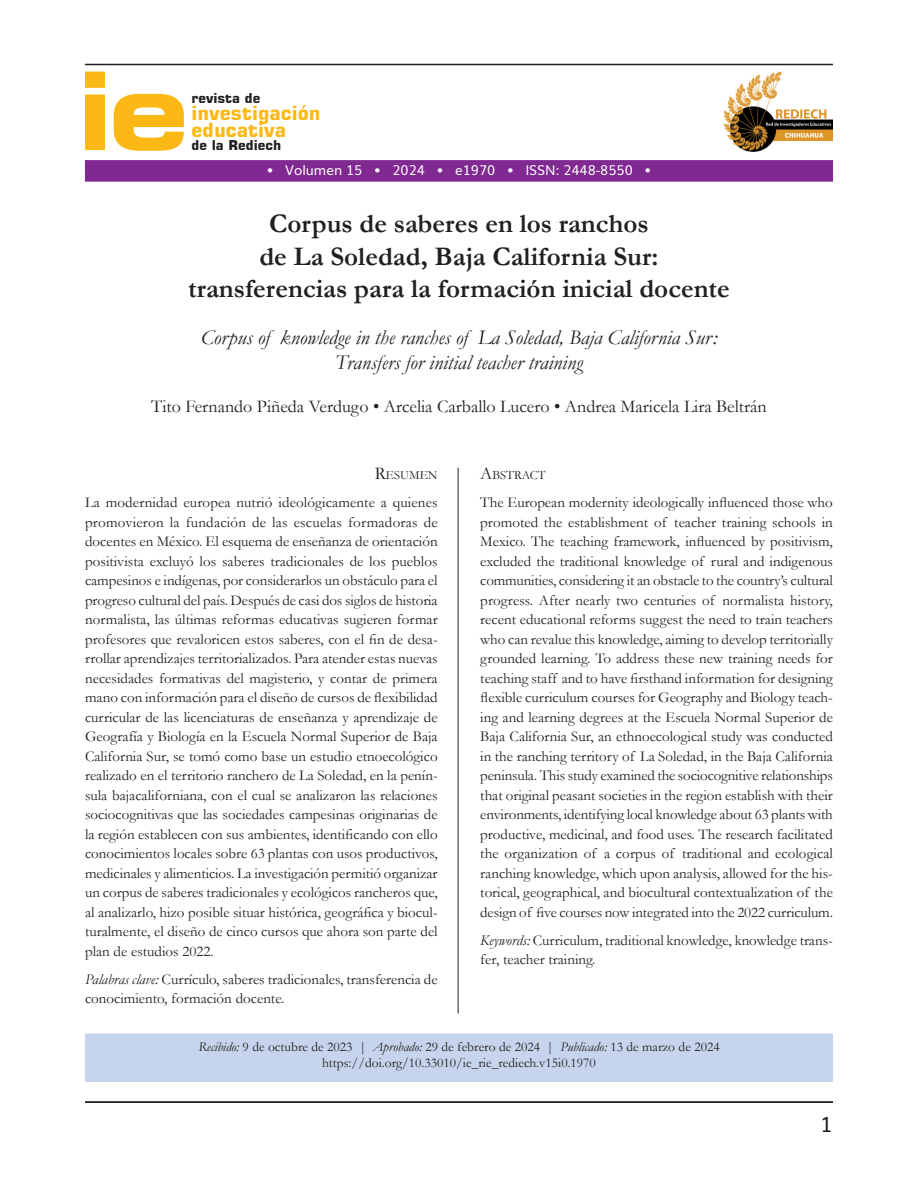
<style>
.page{position:relative;width:918px;height:1188px;background:#fff}
.page>*{position:absolute;margin:0;border:0;box-sizing:border-box;transform-origin:0 0}
.t1{font:700 expanded 108px "Square 721 BT";color:#fcb814}
.Titulo{font:700 27px "Garamond";color:#231f20}
.t2{font:italic 21px "Garamond";color:#231f20}
.t3{font:21px "Muli";color:#231f20}
.t4{font:700 19.5px "Square 721 BT";color:#fcb814}
.Autores-Credito{font:18px "Garamond";color:#231f20}
.Resumen{font:15px/19.5px "Garamond";color:#231f20;text-align:justify}
.Resumen-Abstract{font:15px/19.5px "Garamond";letter-spacing:-.005em;color:#231f20;text-align:justify}
.Fechas-DOI{font:13.5px "Garamond";color:#231f20}
.t5{font:13.5px "Muli";color:#fff}
.t6{font:700 13.5px "Square 721 BT";color:#231f20}
.Titulo_Resumen{font:12.6px "Garamond";color:#231f20}
.s1{font-size:18px}
.s2{font-style:italic}
</style>
<div class="page">
<hr style="left:458px;top:468px;width:1px;height:546px;background:#231f20">
<hr style="left:85px;top:1101px;width:748px;height:2px;background:#231f20">
<div style="left:85px;top:1034px;width:748px;height:48px;background:#c6d5ed"></div>
<div style="left:85px;top:160px;width:748px;height:22px;background:#802990;border:1px solid #802990"></div>
<img style="left:724px;top:71px;width:109px;height:80px">
<hr style="left:85px;top:64px;width:748px;height:1px;background:#231f20">
<p class="t1" style="left:77px;top:46px;width:115px">ie</p>
<p class="t6" style="left:192px;top:90px;width:70px">revista de</p>
<p class="t4" style="left:192px;top:101px;width:131px">investigación</p>
<p class="t4" style="left:192px;top:118px;width:96px">educativa</p>
<p class="t6" style="left:192px;top:137px;width:91px">de la Rediech</p>
<p class="t5" style="left:267px;top:159px;width:386px">• Volumen 15 • 2024 • e1970 • ISSN: 2448-8550 •</p>
<p class="Titulo" style="left:269px;top:205px;width:381px">Corpus de saberes en los ranchos</p>
<p class="Titulo" style="left:259px;top:238px;width:401px">de La Soledad, Baja California Sur:</p>
<p class="Titulo" style="left:188px;top:270px;width:543px">transferencias para la formación inicial docente</p>
<p class="t2" style="left:201px;top:323px;width:518px">Corpus of knowledge in the ranches of La Soledad, Baja California Sur:</p>
<p class="t2" style="left:335px;top:348px;width:249px">Transfers for initial teacher training</p>
<p class="Autores-Credito" style="left:151px;top:394px;width:617px">Tito Fernando Piñeda Verdugo • Arcelia Carballo Lucero • Andrea Maricela Lira Beltrán</p>
<p class="Titulo_Resumen" style="left:375px;top:467px;width:64px"><span class="s1">R</span>ESUMEN</p>
<p class="Resumen" style="left:85px;top:493px;width:354px">La modernidad europea nutrió ideológicamente a quienes promovieron la fundación de las escuelas formadoras de docentes en México. El esquema de enseñanza de orientación positivista excluyó los saberes tradicionales de los pueblos campesinos e indígenas, por considerarlos un obstáculo para el progreso cultural del país. Después de casi dos siglos de historia normalista, las últimas reformas educativas sugieren formar profesores que revaloricen estos saberes, con el fin de desa&shy;rrollar aprendizajes territorializados. Para atender estas nuevas necesidades formativas del magisterio, y contar de primera mano con información para el diseño de cursos de flexibilidad curricular de las licenciaturas de enseñanza y aprendizaje de Geografía y Biología en la Escuela Normal Superior de Baja California Sur, se tomó como base un estudio etnoecológico realizado en el territorio ranchero de La Soledad, en la penín&shy;sula bajacaliforniana, con el cual se analizaron las relaciones sociocognitivas que las sociedades campesinas originarias de la región establecen con sus ambientes, identificando con ello conocimientos locales sobre 63 plantas con usos productivos, medicinales y alimenticios. La investigación permitió organizar un corpus de saberes tradicionales y ecológicos rancheros que, al analizarlo, hizo posible situar histórica, geográfica y biocul&shy;turalmente, el diseño de cinco cursos que ahora son parte del plan de estudios 2022.</p>
<p class="Resumen" style="left:85px;top:969px;width:354px"><span class="s2">Palabras clave:</span> Currículo, saberes tradicionales, transferencia de conocimiento, formación docente.</p>
<p class="Titulo_Resumen" style="left:480px;top:467px;width:67px"><span class="s1">A</span>BSTRACT</p>
<p class="Resumen-Abstract" style="left:480px;top:493px;width:354px">The European modernity ideologically influenced those who promoted the establishment of teacher training schools in Mexico. The teaching framework, influenced by positivism, excluded the traditional knowledge of rural and indigenous communities, considering it an obstacle to the country’s cultural progress. After nearly two centuries of normalista history, recent educational reforms suggest the need to train teachers who can revalue this knowledge, aiming to develop territorially grounded learning. To address these new training needs for teaching staff and to have firsthand information for designing flexible curriculum courses for Geography and Biology teach&shy;ing and learning degrees at the Escuela Normal Superior de Baja California Sur, an ethnoecological study was conducted in the ranching territory of La Soledad, in the Baja California peninsula. This study examined the sociocognitive relationships that original peasant societies in the region establish with their environments, identifying local knowledge about 63 plants with productive, medicinal, and food uses. The research facilitated the organization of a corpus of traditional and ecological ranching knowledge, which upon analysis, allowed for the his&shy;torical, geographical, and biocultural contextualization of the design of five courses now integrated into the 2022 curriculum.</p>
<p class="Resumen-Abstract" style="left:480px;top:930px;width:354px"><span class="s2">Keywords:</span> Curriculum, traditional knowledge, knowledge trans&shy;fer, teacher training.</p>
<p class="Fechas-DOI" style="left:198px;top:1038px;width:523px"><span class="s2">Recibido:</span> 9 de octubre de 2023 | <span class="s2">Aprobado:</span> 29 de febrero de 2024 | <span class="s2">Publicado:</span> 13 de marzo de 2024</p>
<p class="Fechas-DOI" style="left:322px;top:1054px;width:275px">https://doi.org/10.33010/ie_rie_rediech.v15i0.1970</p>
<p class="t3" style="left:820px;top:1107px;width:14px">1</p>
</div>
